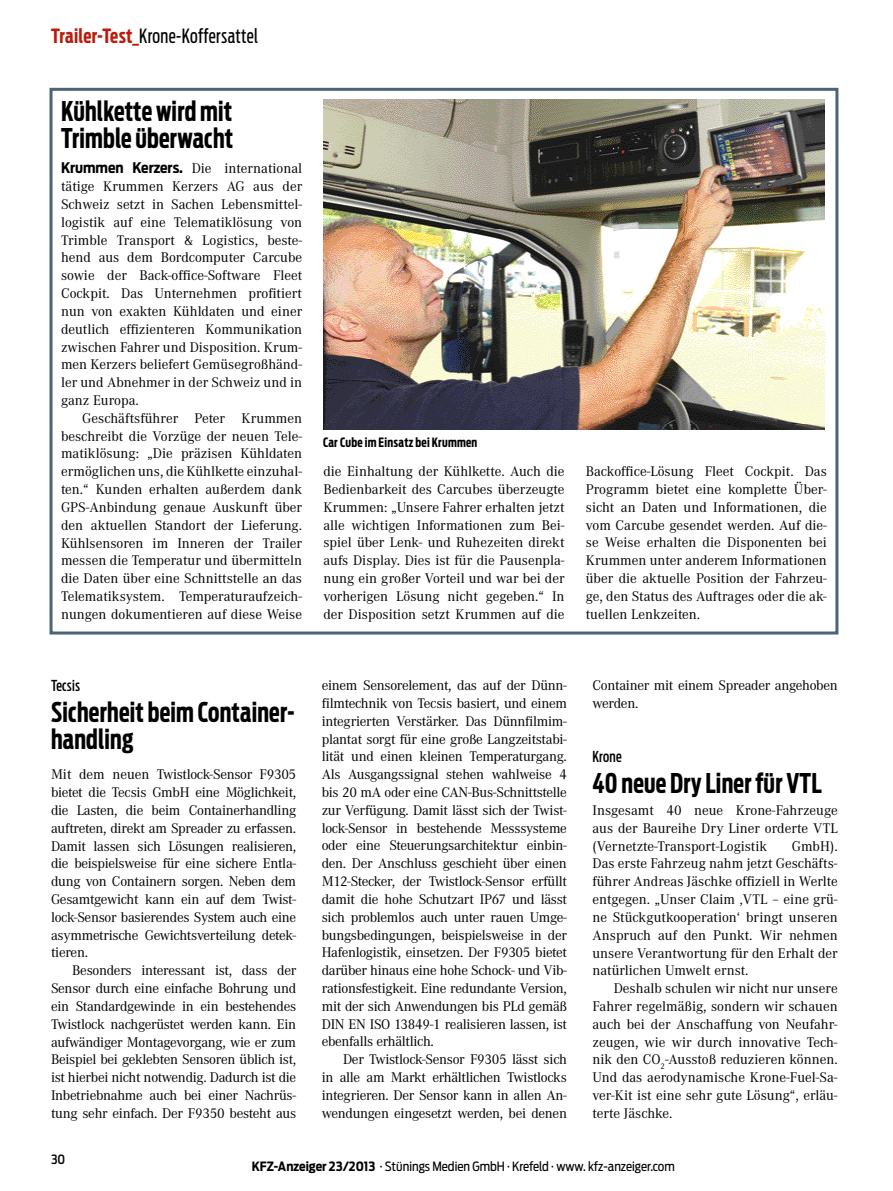
<style>
.page{position:relative;width:893px;height:1191px;background:#fff}
.page>*{position:absolute;margin:0;border:0;box-sizing:border-box;transform-origin:0 0}
.t1{font:700 27px/27px "Antenna Extra Cond";letter-spacing:.01em;color:#000;scale:.95 1}
.t2{font:19.5px "Antenna Extra Cond";letter-spacing:.02em;color:#000}
.t3{font:500 15px "Antenna Extra Cond";letter-spacing:.01em;color:#000}
.t4{font:14.55px/17.9px "Corporate A";color:#000;text-align:justify}
.t5{font:14.55px/17.9px "Corporate A";letter-spacing:-.02em;color:#000}
.t6{font:12.75px "Antenna Cond";color:#000}
.t7{font:700 12.75px "Antenna Extra Cond";letter-spacing:.02em;color:#000}
.t8{font:500 12.75px "Antenna Cond";color:#000}
.s1{font-weight:700;color:#b91d0e}
.s2{font-family:"Antenna Cond";font-weight:700}
.s3{font-weight:700}
</style>
<div class="page">
<div style="left:50px;top:88px;width:788px;height:546px;border:3px solid #4b6577"></div>
<img style="left:323px;top:99px;width:502px;height:330px">
<h2 class="t2" style="left:51px;top:24px;width:209px"><span class="s1">Trailer-Test_</span>Krone-Koffersattel</h2>
<h1 class="t1" style="left:61px;top:98px;width:183px">Kühlkette wird mit<br>Trimble überwacht</h1>
<p class="t4" style="left:61px;top:160px;width:243px"><span class="s2">Krummen Kerzers.</span> Die international tätige Krummen Kerzers AG aus der Schweiz setzt in Sachen Lebensmittel&shy;logistik auf eine Telematiklösung von Trimble Transport &amp; Logistics, beste&shy;hend aus dem Bordcomputer Carcube sowie der Back-office-Software Fleet Cockpit. Das Unternehmen profitiert nun von exakten Kühldaten und einer deutlich effizienteren Kommunikation zwischen Fahrer und Disposition. Krum&shy;men Kerzers beliefert Gemüsegroßhänd&shy;ler und Abnehmer in der Schweiz und in ganz Europa.</p>
<p class="t4" style="left:61px;top:409px;width:243px;text-indent:21px">Geschäftsführer Peter Krummen beschreibt die Vorzüge der neuen Tele&shy;matiklösung: „Die präzisen Kühldaten ermöglichen uns, die Kühlkette einzuhal&shy;ten.“ Kunden erhalten außerdem dank GPS-Anbindung genaue Auskunft über den aktuellen Standort der Lieferung.<br>Kühlsensoren im Inneren der Trailer messen die Temperatur und übermitteln die Daten über eine Schnittstelle an das Telematiksystem. Temperaturaufzeich&shy;nungen dokumentieren auf diese Weise</p>
<p class="t7" style="left:323px;top:434px;width:156px">Car Cube im Einsatz bei Krummen</p>
<p class="t4" style="left:323px;top:463px;width:243px">die Einhaltung der Kühlkette. Auch die Bedienbarkeit des Carcubes überzeugte Krummen: „Unsere Fahrer erhalten jetzt alle wichtigen Informationen zum Bei&shy;spiel über Lenk- und Ruhezeiten direkt aufs Display. Dies ist für die Pausenpla&shy;nung ein großer Vorteil und war bei der vorherigen Lösung nicht gegeben.“ In der Disposition setzt Krummen auf die</p>
<p class="t4" style="left:586px;top:463px;width:243px">Backoffice-Lösung Fleet Cockpit. Das Programm bietet eine komplette Über&shy;sicht an Daten und Informationen, die vom Carcube gesendet werden. Auf die&shy;se Weise erhalten die Disponenten bei Krummen unter anderem Informationen über die aktuelle Position der Fahrzeu&shy;ge, den Status des Auftrages oder die ak&shy;tuellen Lenkzeiten.</p>
<p class="t3" style="left:51px;top:676px;width:31px">Tecsis</p>
<h1 class="t1" style="left:51px;top:699px;width:258px">Sicherheit beim Container&shy;handling</h1>
<p class="t4" style="left:51px;top:766px;width:247px">Mit dem neuen Twistlock-Sensor F9305 bietet die Tecsis GmbH eine Möglichkeit, die Lasten, die beim Containerhandling auftreten, direkt am Spreader zu erfassen.<br>Damit lassen sich Lösungen realisieren, die beispielsweise für eine sichere Entla&shy;dung von Containern sorgen. Neben dem Gesamtgewicht kann ein auf dem Twist&shy;lock-Sensor basierendes System auch eine asymmetrische Gewichtsverteilung detek&shy;tieren.</p>
<p class="t4" style="left:51px;top:962px;width:247px;text-indent:21px">Besonders interessant ist, dass der Sensor durch eine einfache Bohrung und ein Standardgewinde in ein bestehendes Twistlock nachgerüstet werden kann. Ein aufwändiger Montagevorgang, wie er zum Beispiel bei geklebten Sensoren üblich ist, ist hierbei nicht notwendig. Dadurch ist die Inbetriebnahme auch bei einer Nachrüs&shy;tung sehr einfach. Der F9350 besteht aus</p>
<p class="t4" style="left:322px;top:676px;width:247px">einem Sensorelement, das auf der Dünn&shy;filmtechnik von Tecsis basiert, und einem integrierten Verstärker. Das Dünnfilmim&shy;plantat sorgt für eine große Langzeitstabi&shy;lität und einen kleinen Temperaturgang.<br>Als Ausgangssignal stehen wahlweise 4 bis 20 mA oder eine CAN-Bus-Schnittstelle zur Verfügung. Damit lässt sich der Twist&shy;lock-Sensor in bestehende Messsysteme oder eine Steuerungsarchitektur einbin&shy;den. Der Anschluss geschieht über einen M12-Stecker, der Twistlock-Sensor erfüllt damit die hohe Schutzart IP67 und lässt sich problemlos auch unter rauen Umge&shy;bungsbedingungen, beispielsweise in der Hafenlogistik, einsetzen. Der F9305 bietet darüber hinaus eine hohe Schock- und Vib&shy;rationsfestigkeit. Eine redundante Version, mit der sich Anwendungen bis PLd gemäß DIN EN ISO 13849-1 realisieren lassen, ist ebenfalls erhältlich.</p>
<p class="t4" style="left:322px;top:1050px;width:247px;text-indent:21px">Der Twistlock-Sensor F9305 lässt sich in alle am Markt erhältlichen Twistlocks integrieren. Der Sensor kann in allen An&shy;wendungen eingesetzt werden, bei denen</p>
<p class="t5" style="left:592px;top:676px;width:247px">Container mit einem Spreader angehoben werden.</p>
<p class="t3" style="left:592px;top:747px;width:31px">Krone</p>
<h1 class="t1" style="left:592px;top:769px;width:243px">40 neue Dry Liner für VTL</h1>
<p class="t4" style="left:592px;top:801px;width:247px">Insgesamt 40 neue Krone-Fahrzeuge aus der Baureihe Dry Liner orderte VTL (Vernetzte-Transport-Logistik</p>
<p class="t4" style="left:592px;top:837px;width:247px;text-indent:199px">GmbH).<br>Das erste Fahrzeug nahm jetzt Geschäfts&shy;führer Andreas Jäschke offiziell in Werlte entgegen. „Unser Claim ‚VTL – eine grü&shy;ne Stückgutkooperation‘ bringt unseren Anspruch auf den Punkt. Wir nehmen unsere Verantwortung für den Erhalt der natürlichen Umwelt ernst.</p>
<p class="t4" style="left:592px;top:979px;width:247px;text-indent:21px">Deshalb schulen wir nicht nur unsere Fahrer regelmäßig, sondern wir schauen auch bei der Anschaffung von Neufahr&shy;zeugen, wie wir durch innovative Tech&shy;nik den CO<sub>2</sub>-Ausstoß reduzieren können.<br>Und das aerodynamische Krone-Fuel-Sa&shy;ver-Kit ist eine sehr gute Lösung“, erläu&shy;terte Jäschke.</p>
<p class="t8" style="left:51px;top:1151px;width:16px">30</p>
<p class="t6" style="left:252px;top:1158px;width:424px"><span class="s3">KFZ-Anzeiger 23/2013</span> · Stünings Medien GmbH · Krefeld · www. kfz-anzeiger.com</p>
</div>
